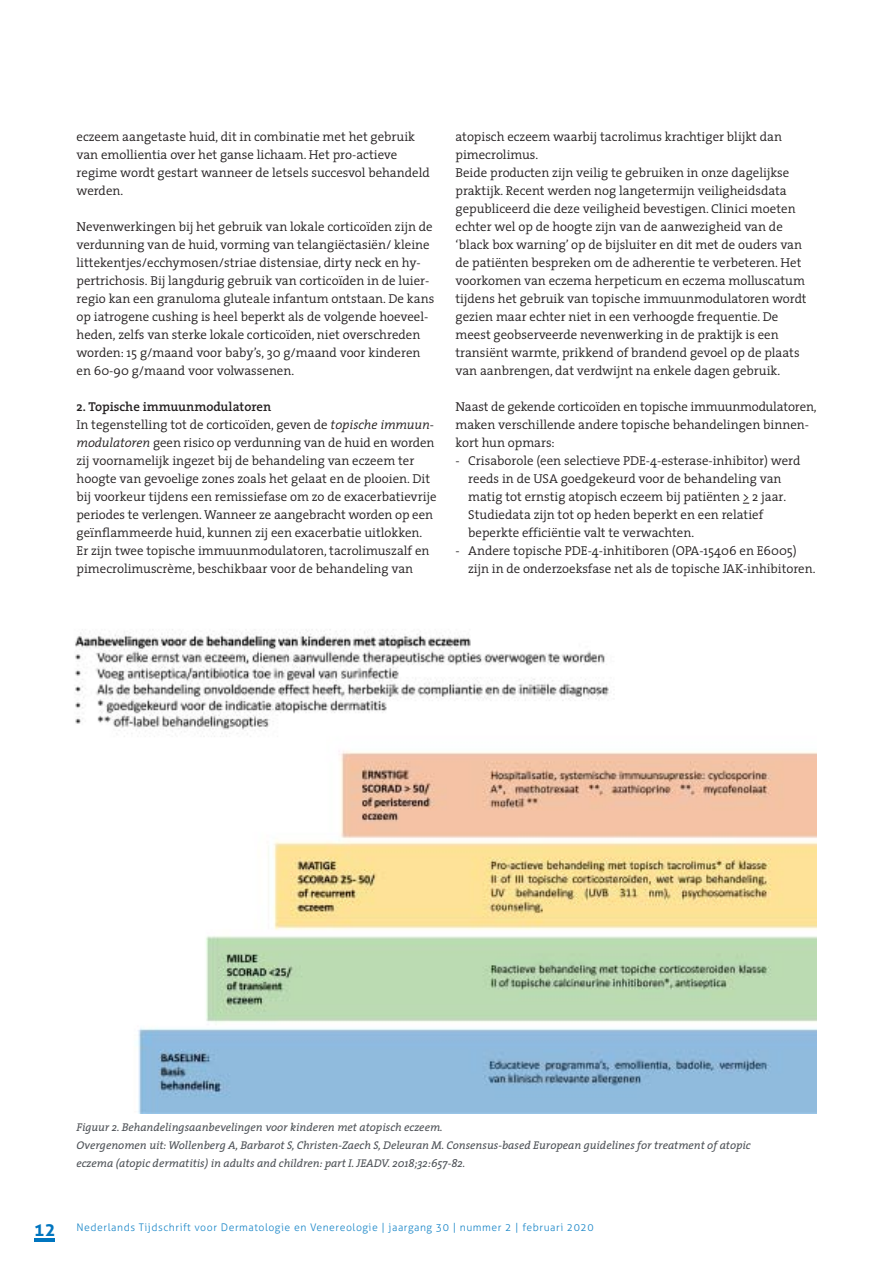
<style>
.page{position:relative;width:893px;height:1263px;background:#fff}
.page>*{position:absolute;margin:0;border:0;box-sizing:border-box;transform-origin:0 0}
.t1{font:300 12.9px/18px "The Serif";color:#231f20}
.t2{font:italic 11.25px/18px "The Serif";color:#4d5156}
.t3{font:300 10.5px "Aller";letter-spacing:.05em;color:#1c87c8}
.s1{font-weight:600}
.s2{font-style:italic}
.s3{font-weight:700;font-size:18px;color:#0075bf}
</style>
<div class="page">
<hr style="left:34px;top:1238px;width:21px;height:3px;background:#0075bf">
<img style="left:75px;top:629px;width:741px;height:484px">
<p class="t1" style="left:77px;top:129px;width:355px">eczeem aangetaste huid, dit in combinatie met het gebruik van emollientia over het ganse lichaam. Het pro-actieve regime wordt gestart wanneer de letsels succesvol behandeld werden.</p>
<p class="t1" style="left:77px;top:219px;width:359px">Nevenwerkingen bij het gebruik van lokale corticoïden zijn de verdunning van de huid, vorming van telangiëctasiën/ kleine littekentjes/ecchymosen/striae distensiae, dirty neck en hy&shy;pertrichosis. Bij langdurig gebruik van corticoïden in de luier&shy;regio kan een granuloma gluteale infantum ontstaan. De kans op iatrogene cushing is heel beperkt als de volgende hoeveel&shy;heden, zelfs van sterke lokale corticoïden, niet overschreden worden: 15 g/maand voor baby’s, 30 g/maand voor kinderen en 60-90 g/maand voor volwassenen.</p>
<p class="t1" style="left:77px;top:399px;width:362px"><span class="s1">2. Topische immuunmodulatoren<br></span>In tegenstelling tot de corticoïden, geven de <span class="s2">topische immuun&shy;modulatoren</span> geen risico op verdunning van de huid en worden zij voornamelijk ingezet bij de behandeling van eczeem ter hoogte van gevoelige zones zoals het gelaat en de plooien. Dit bij voorkeur tijdens een remissiefase om zo de exacerbatievrije periodes te verlengen. Wanneer ze aangebracht worden op een geïnflammeerde huid, kunnen zij een exacerbatie uitlokken.<br>Er zijn twee topische immuunmodulatoren, tacrolimuszalf en pimecrolimuscrème, beschikbaar voor de behandeling van</p>
<p class="t1" style="left:455px;top:129px;width:353px">atopisch eczeem waarbij tacrolimus krachtiger blijkt dan pimecrolimus.<br>Beide producten zijn veilig te gebruiken in onze dagelijkse praktijk. Recent werden nog langetermijn veiligheidsdata gepubliceerd die deze veiligheid bevestigen. Clinici moeten echter wel op de hoogte zijn van de aanwezigheid van de ‘black box warning’ op de bijsluiter en dit met de ouders van de patiënten bespreken om de adherentie te verbeteren. Het voorkomen van eczema herpeticum en eczema molluscatum tijdens het gebruik van topische immuunmodulatoren wordt gezien maar echter niet in een verhoogde frequentie. De meest geobserveerde nevenwerking in de praktijk is een transiënt warmte, prikkend of brandend gevoel op de plaats van aanbrengen, dat verdwijnt na enkele dagen gebruik.</p>
<p class="t1" style="left:455px;top:399px;width:363px">Naast de gekende corticoïden en topische immuunmodulatoren, maken verschillende andere topische behandelingen binnen&shy;kort hun opmars:</p>
<p class="t1" style="left:468px;top:453px;width:334px;text-indent:-13px">- Crisaborole (een selectieve PDE-4-esterase-inhibitor) werd reeds in de USA goedgekeurd voor de behandeling van matig tot ernstig atopisch eczeem bij patiënten &gt; 2 jaar.<br>Studiedata zijn tot op heden beperkt en een relatief beperkte efficiëntie valt te verwachten.</p>
<p class="t1" style="left:468px;top:543px;width:349px;text-indent:-13px">- Andere topische PDE-4-inhitiboren (OPA-15406 en E6005) zijn in de onderzoeksfase net als de topische JAK-inhibitoren.</p>
<p class="t2" style="left:77px;top:1119px;width:676px">Figuur 2. Behandelingsaanbevelingen voor kinderen met atopisch eczeem.<br>Overgenomen uit: Wollenberg A, Barbarot S, Christen-Zaech S, Deleuran M. Consensus-based European guidelines for treatment of atopic eczema (atopic dermatitis) in adults and children: part I. JEADV. 2018;32:657-82.</p>
<p class="t3" style="left:34px;top:1223px;width:561px"><span class="s3">12</span> Nederlands Tijdschrift voor Dermatologie en Venereologie | jaargang 30 | nummer 2 | februari 2020</p>
</div>
